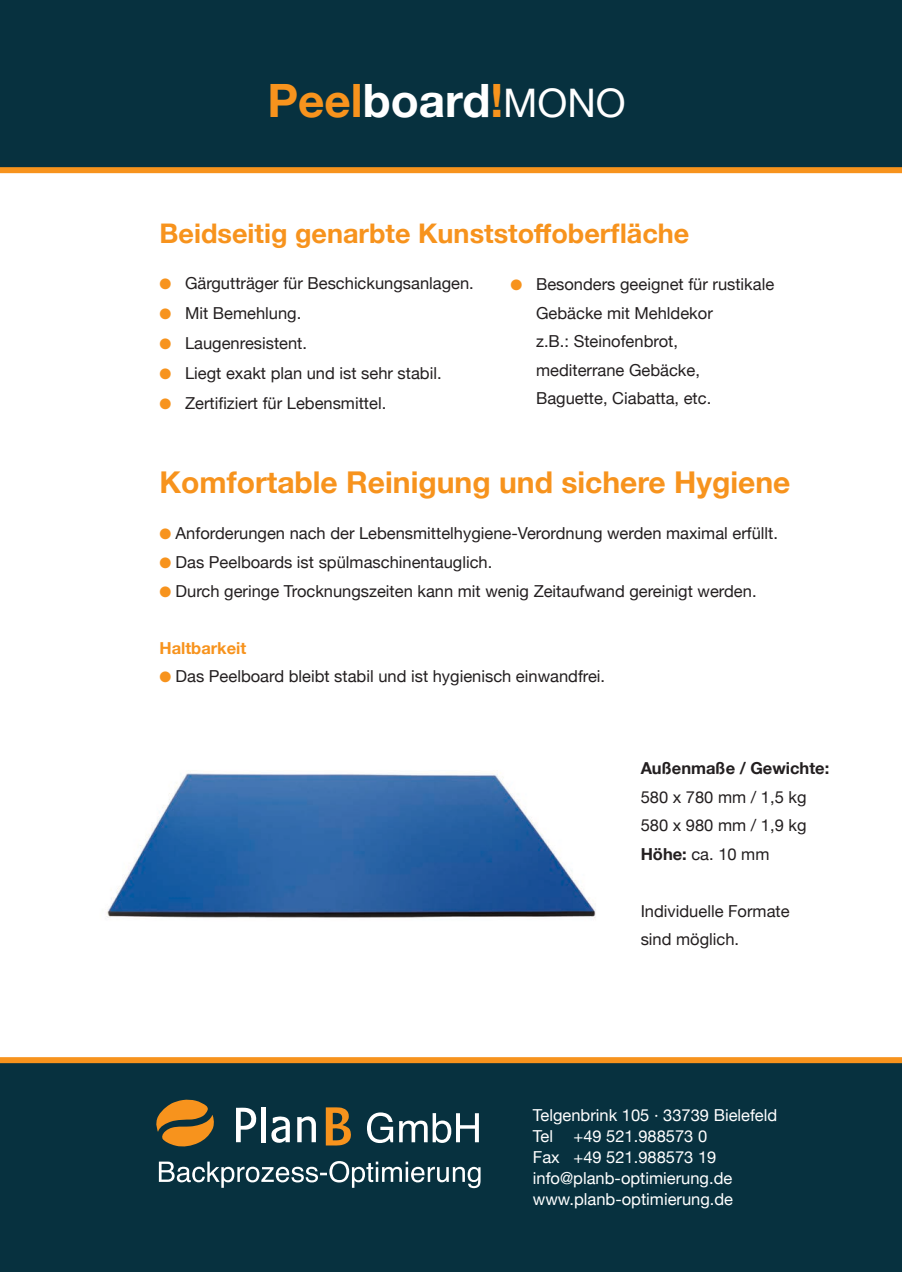
<style>
.page{position:relative;width:902px;height:1272px;background:#fff}
.page>*{position:absolute;margin:0;border:0;box-sizing:border-box;transform-origin:0 0}
.t1{font:700 45.9px "Helvetica Neue";color:#f7931d}
.t2{font:700 30px "Helvetica Neue";color:#f7931d}
.t3{font:700 27px "Helvetica Neue";color:#f7931d}
.t4{font:16.5px/28.5px "Helvetica Neue";color:#231f20}
.t5{font:16.5px/21px "Helvetica Neue";color:#fff}
.t6{font:700 16.5px "Helvetica Neue";color:#231f20}
.t7{font:700 16.5px "Helvetica Neue";color:#f7931d}
.s1{color:#fff}
.s2{font-weight:400;font-size:39.3px;color:#fff}
.s3{color:#f7931d}
.s4{font-weight:700}
</style>
<div class="page">
<div style="left:0;top:0;width:901px;height:170px;background:#07313f"></div>
<div style="left:0;top:1061px;width:901px;height:210px;background:#07313f"></div>
<div style="left:0;top:1057px;width:901px;height:6px;background:#f7931d"></div>
<svg style="left:156px;top:1099px;width:58px;height:48px"></svg>
<svg style="left:326px;top:1107px;width:25px;height:38px"></svg>
<svg style="left:297px;top:1116px;width:19px;height:26px"></svg>
<svg style="left:271px;top:1116px;width:19px;height:27px"></svg>
<svg style="left:236px;top:1107px;width:21px;height:35px"></svg>
<hr style="left:261px;top:1107px;width:4px;height:35px;background:#fff">
<svg style="left:367px;top:1112px;width:112px;height:30px"></svg>
<svg style="left:159px;top:1161px;width:321px;height:27px"></svg>
<div style="left:0;top:167px;width:901px;height:6px;background:#f7931d"></div>
<img style="left:106px;top:771px;width:490px;height:147px">
<h1 class="t1" style="left:267px;top:65px;width:360px">Peel<span class="s1">board</span>!<span class="s2">MONO</span></h1>
<h3 class="t3" style="left:159px;top:212px;width:531px">Beidseitig genarbte Kunststoffoberfläche</h3>
<p class="t4" style="left:159px;top:270px;width:316px"><span class="s3">●</span> Gärgutträger für Beschickungsanlagen.</p>
<p class="t4" style="left:159px;top:300px;width:143px"><span class="s3">●</span> Mit Bemehlung.</p>
<p class="t4" style="left:159px;top:330px;width:149px"><span class="s3">●</span> Laugenresistent.</p>
<p class="t4" style="left:159px;top:360px;width:283px"><span class="s3">●</span> Liegt exakt plan und ist sehr stabil.</p>
<p class="t4" style="left:159px;top:390px;width:228px"><span class="s3">●</span> Zertifiziert für Lebensmittel.</p>
<p class="t4" style="left:536px;top:271px;width:240px;text-indent:-26px"><span class="s3">●</span> Besonders geeignet für rustikale<br>Gebäcke mit Mehldekor<br>z.B.: Steinofenbrot,<br>mediterrane Gebäcke,<br>Baguette, Ciabatta, etc.</p>
<h2 class="t2" style="left:159px;top:458px;width:632px">Komfortable Reinigung und sichere Hygiene</h2>
<p class="t4" style="left:159px;top:520px;width:620px"><span class="s3">●</span> Anforderungen nach der Lebensmittelhygiene-Verordnung werden maximal erfüllt.</p>
<p class="t4" style="left:159px;top:549px;width:334px"><span class="s3">●</span> Das Peelboards ist spülmaschinentauglich.</p>
<p class="t4" style="left:159px;top:577px;width:598px"><span class="s3">●</span> Durch geringe Trocknungszeiten kann mit wenig Zeitaufwand gereinigt werden.</p>
<p class="t7" style="left:159px;top:634px;width:88px">Haltbarkeit</p>
<p class="t4" style="left:159px;top:663px;width:447px"><span class="s3">●</span> Das Peelboard bleibt stabil und ist hygienisch einwandfrei.</p>
<p class="t6" style="left:640px;top:755px;width:190px">Außenmaße / Gewichte:</p>
<p class="t4" style="left:640px;top:783px;width:167px;text-align:justify">580 x 780 mm / 1,5 kg 580 x 980 mm / 1,9 kg <span class="s4">Höhe:</span> ca. 10 mm</p>
<p class="t4" style="left:640px;top:897px;width:150px">Individuelle Formate sind möglich.</p>
<p class="t5" style="left:533px;top:1105px;width:246px">Telgenbrink 105 · 33739 Bielefeld<br>Tel +49 521.988573 0<br>Fax +49 521.988573 19 info@planb-optimierung.de www.planb-optimierung.de</p>
</div>
